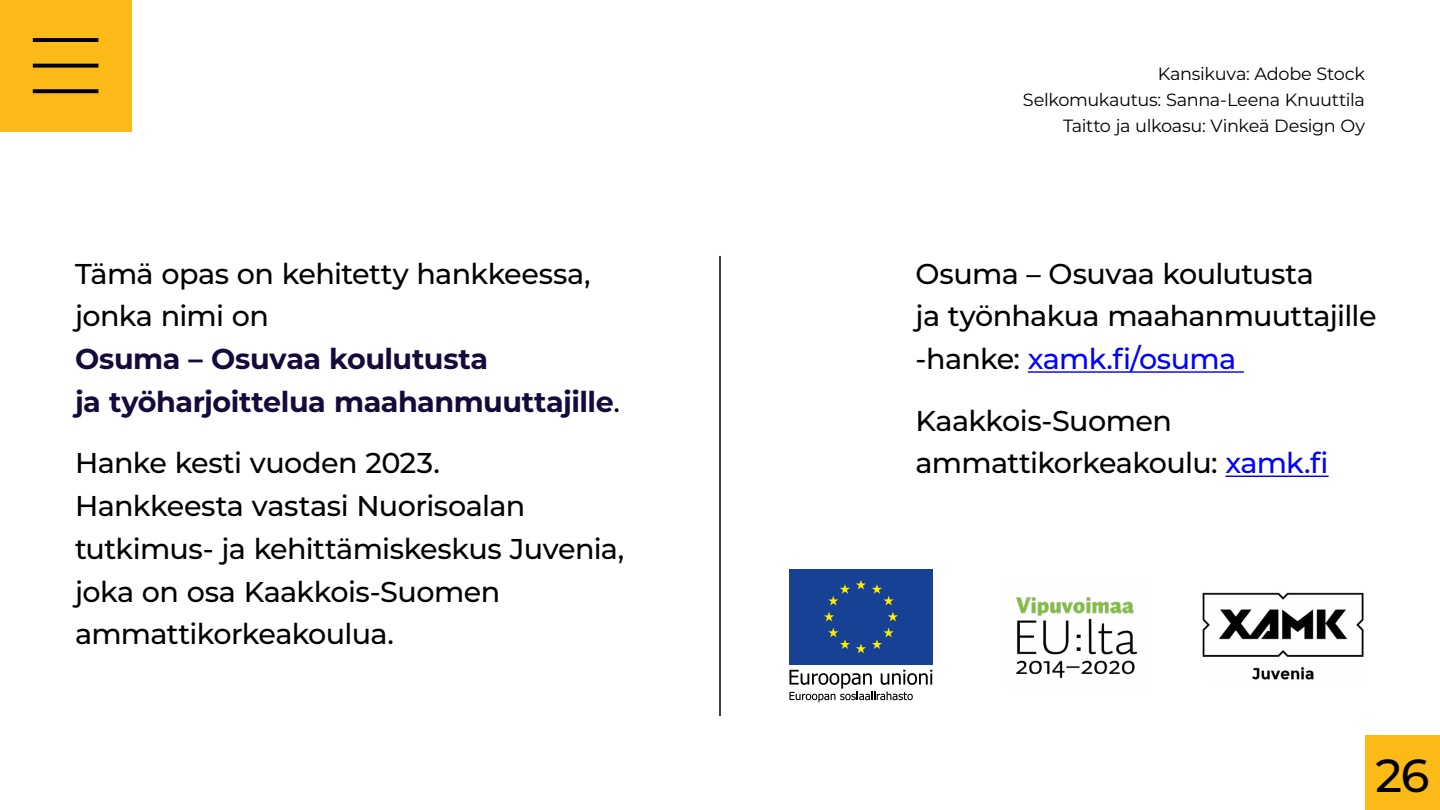
<style>
.page{position:relative;width:1440px;height:810px;background:#fff}
.page>*{position:absolute;margin:0;border:0;box-sizing:border-box;transform-origin:0 0}
.t1{font:500 46.35px "Montserrat";color:#000}
.isoteksti{font:500 28.65px/42.8px "Montserrat";letter-spacing:-.02em;color:#000}
.isoteksti-2{font:700 28.65px/42.8px "Montserrat";letter-spacing:-.015em;color:#160a3c}
.Leipä{font:17.7px/26.2px "Montserrat";letter-spacing:-.02em;color:#000;text-align:right}
.s1{font-weight:500;color:#000}
.s2{color:#00f}
</style>
<div class="page">
<div style="left:1365px;top:735px;width:75px;height:75px;background:#fbba18"></div>
<div style="left:0;top:0;width:131px;height:131px;background:#fbba18"></div>
<svg style="left:33px;top:38px;width:65px;height:4px"></svg>
<svg style="left:33px;top:64px;width:65px;height:4px"></svg>
<svg style="left:33px;top:89px;width:65px;height:4px"></svg>
<hr style="left:1028px;top:371px;width:216px;height:2px;background:#00f">
<hr style="left:1225px;top:476px;width:104px;height:1px;background:#00f">
<hr style="left:719px;top:256px;width:2px;height:460px;background:#000">
<img style="left:1016px;top:597px;width:122px;height:82px">
<div style="left:789px;top:569px;width:144px;height:96px;background:#164194"></div>
<svg style="left:856px;top:580px;width:10px;height:9px"></svg>
<svg style="left:872px;top:584px;width:22px;height:21px"></svg>
<svg style="left:888px;top:612px;width:10px;height:9px"></svg>
<svg style="left:872px;top:628px;width:22px;height:21px"></svg>
<svg style="left:856px;top:644px;width:10px;height:9px"></svg>
<svg style="left:828px;top:628px;width:22px;height:21px"></svg>
<svg style="left:824px;top:612px;width:10px;height:9px"></svg>
<svg style="left:828px;top:584px;width:22px;height:21px"></svg>
<svg style="left:789px;top:670px;width:143px;height:32px"></svg>
<img style="left:1202px;top:592px;width:162px;height:88px">
<p class="isoteksti-2" style="left:75px;top:251px;width:544px"><span class="s1">Tämä opas on kehitetty hankkeessa, jonka nimi on<br></span>Osuma – Osuvaa koulutusta<br>ja työharjoittelua maahanmuuttajille<span class="s1">.</span></p>
<p class="isoteksti" style="left:75px;top:441px;width:551px">Hanke kesti vuoden 2023.<br>Hankkeesta vastasi Nuorisoalan tutkimus- ja kehittämiskeskus Juvenia, joka on osa Kaakkois-Suomen ammattikorkeakoulua.</p>
<p class="Leipä" style="left:1023px;top:59px;width:344px">Kansikuva: Adobe Stock<br>Selkomukautus: Sanna-Leena Knuuttila<br>Taitto ja ulkoasu: Vinkeä Design Oy</p>
<p class="isoteksti" style="left:916px;top:251px;width:462px">Osuma – Osuvaa koulutusta<br>ja työnhakua maahanmuuttajille -hanke: <span class="s2">xamk.fi/osuma</span></p>
<p class="isoteksti" style="left:916px;top:398px;width:415px">Kaakkois-Suomen ammattikorkeakoulu: <span class="s2">xamk.fi</span></p>
<h1 class="t1" style="left:1376px;top:744px;width:55px">26</h1>
</div>
